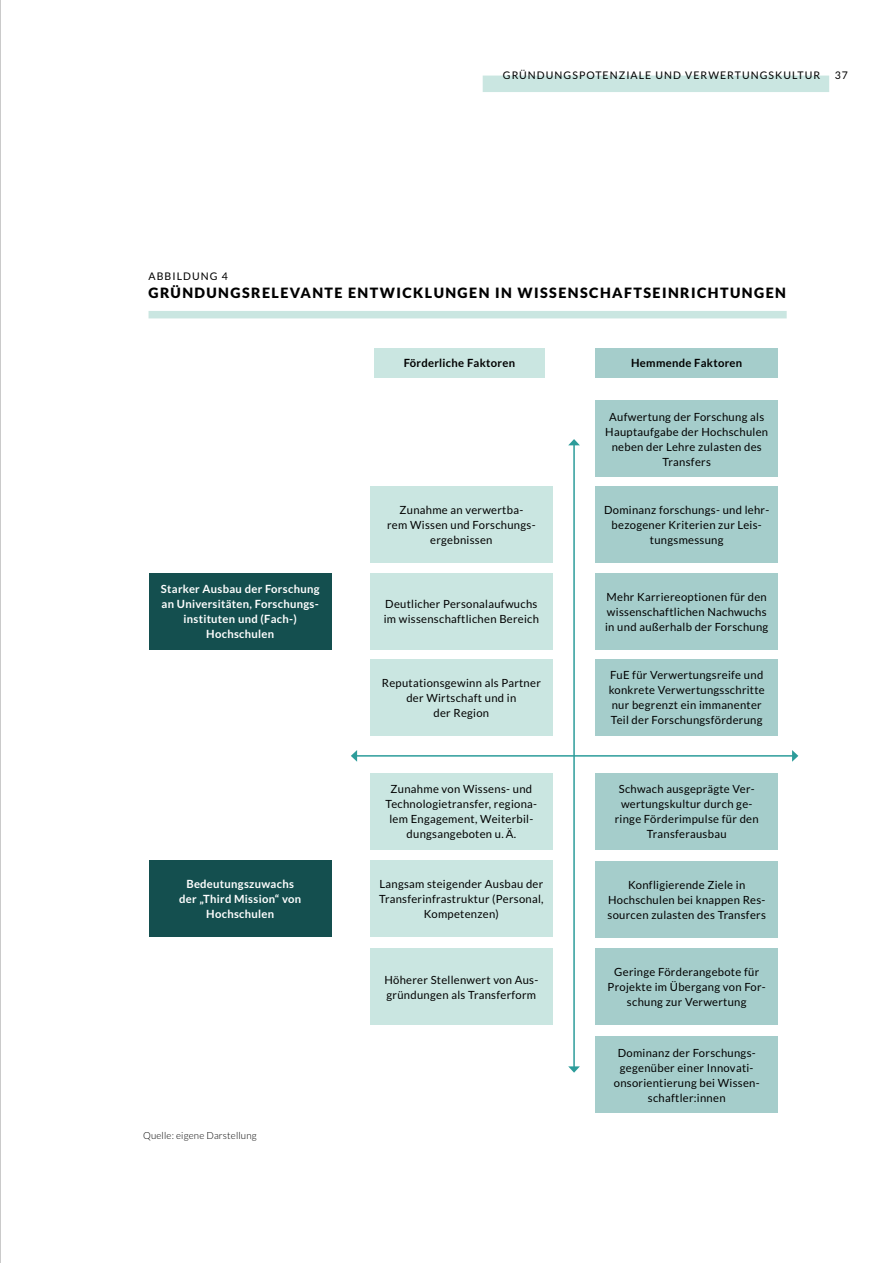
<style>
.page{position:relative;width:893px;height:1263px;background:#fff}
.page>*{position:absolute;margin:0;border:0;box-sizing:border-box;transform-origin:0 0}
.t1{font:900 14.25px "Lato";letter-spacing:.1em;color:#000}
.t2{font:11.25px/15px "Lato";letter-spacing:.025em;color:#000;text-align:center}
.t3{font:700 11.25px/15px "Lato";letter-spacing:.025em;color:#fff;text-align:center}
.t4{font:700 11.25px "Lato";letter-spacing:.025em;color:#000}
.t5{font:10.5px "Lato";letter-spacing:.1em;color:#000}
.t6{font:300 9.75px "Lato";letter-spacing:.015em;color:#000}
</style>
<div class="page">
<div style="left:149px;top:311px;width:638px;height:7px;background:#cae6e1"></div>
<div style="left:374px;top:348px;width:170px;height:29px;background:#cae6e1"></div>
<div style="left:595px;top:348px;width:183px;height:29px;background:#a5cdcb"></div>
<div style="left:595px;top:400px;width:183px;height:77px;background:#a5cdcb"></div>
<div style="left:595px;top:486px;width:183px;height:77px;background:#a5cdcb"></div>
<div style="left:370px;top:486px;width:183px;height:77px;background:#cae6e1"></div>
<div style="left:370px;top:773px;width:183px;height:76px;background:#cae6e1"></div>
<div style="left:595px;top:573px;width:183px;height:76px;background:#a5cdcb"></div>
<div style="left:370px;top:573px;width:183px;height:76px;background:#cae6e1"></div>
<div style="left:149px;top:573px;width:183px;height:76px;background:#144f4f"></div>
<div style="left:149px;top:860px;width:183px;height:76px;background:#144f4f"></div>
<div style="left:370px;top:860px;width:183px;height:76px;background:#cae6e1"></div>
<div style="left:595px;top:659px;width:183px;height:77px;background:#a5cdcb"></div>
<div style="left:370px;top:659px;width:183px;height:77px;background:#cae6e1"></div>
<div style="left:370px;top:949px;width:183px;height:76px;background:#cae6e1"></div>
<div style="left:595px;top:773px;width:183px;height:76px;background:#a5cdcb"></div>
<div style="left:595px;top:861px;width:183px;height:76px;background:#a5cdcb"></div>
<div style="left:595px;top:949px;width:183px;height:76px;background:#a5cdcb"></div>
<div style="left:595px;top:1036px;width:183px;height:77px;background:#a5cdcb"></div>
<hr style="left:573px;top:445px;width:2px;height:622px;background:#2c9c9a">
<svg style="left:568px;top:439px;width:12px;height:6px"></svg>
<svg style="left:568px;top:1066px;width:12px;height:7px"></svg>
<hr style="left:356px;top:755px;width:437px;height:2px;background:#2c9c9a">
<svg style="left:351px;top:750px;width:6px;height:12px"></svg>
<svg style="left:792px;top:750px;width:6px;height:12px"></svg>
<div style="left:483px;top:76px;width:346px;height:16px;background:#cae6e1"></div>
<hr style="left:0;top:0;width:1px;height:1263px;background:#969696">
<p class="t5" style="left:503px;top:70px;width:319px">GRÜNDUNGSPOTENZIALE UND VERWERTUNGSKULTUR</p>
<p class="t5" style="left:835px;top:69px;width:15px">37</p>
<p class="t5" style="left:149px;top:270px;width:81px">ABBILDUNG 4</p>
<p class="t1" style="left:149px;top:285px;width:639px">GRÜNDUNGSRELEVANTE ENTWICKLUNGEN IN WISSENSCHAFTSEINRICHTUNGEN</p>
<p class="t4" style="left:404px;top:356px;width:113px">Förderliche Faktoren</p>
<p class="t4" style="left:631px;top:356px;width:113px">Hemmende Faktoren</p>
<p class="t3" style="left:161px;top:581px;width:160px">Starker Ausbau der Forschung an Universitäten, Forschungs&shy;instituten und (Fach-)<br>Hochschulen</p>
<p class="t2" style="left:387px;top:503px;width:149px">Zunahme an verwertba-<br>rem Wissen und Forschungs&shy;ergebnissen</p>
<p class="t2" style="left:384px;top:596px;width:157px;text-align:left">Deutlicher Personalaufwuchs im wissenschaftlichen Bereich</p>
<p class="t2" style="left:382px;top:675px;width:161px">Reputationsgewinn als Partner der Wirtschaft und in<br>der Region</p>
<p class="t2" style="left:386px;top:781px;width:153px">Zunahme von Wissens- und<br>Technologietransfer, regiona&shy;lem Engagement, Weiterbil&shy;dungsangeboten u. Ä.</p>
<p class="t3" style="left:179px;top:876px;width:123px">Bedeutungszuwachs der „Third Mission“ von<br>Hochschulen</p>
<p class="t2" style="left:379px;top:876px;width:166px">Langsam steigender Ausbau der<br>Transferinfrastruktur (Personal,<br>Kompetenzen)</p>
<p class="t6" style="left:143px;top:1130px;width:115px">Quelle: eigene Darstellung</p>
<p class="t2" style="left:384px;top:972px;width:155px;text-align:left">Höherer Stellenwert von Aus&shy;gründungen als Transferform</p>
<p class="t2" style="left:605px;top:409px;width:164px">Aufwertung der Forschung als<br>Hauptaufgabe der Hochschulen neben der Lehre zulasten des<br>Transfers</p>
<p class="t2" style="left:604px;top:503px;width:167px">Dominanz forschungs- und lehr&shy;bezogener Kriterien zur Leis&shy;tungsmessung</p>
<p class="t2" style="left:605px;top:589px;width:165px;text-align:left">Mehr Karriereoptionen für den wissenschaftlichen Nachwuchs in und außerhalb der Forschung</p>
<p class="t2" style="left:609px;top:668px;width:158px;text-align:left">FuE für Verwertungsreife und konkrete Verwertungsschritte nur begrenzt ein immanenter<br>Teil der Forschungsförderung</p>
<p class="t2" style="left:615px;top:781px;width:145px">Schwach ausgeprägte Ver&shy;wertungskultur durch ge&shy;ringe Förderimpulse für den<br>Transferausbau</p>
<p class="t2" style="left:608px;top:877px;width:160px">Konfligierende Ziele in<br>Hochschulen bei knappen Res&shy;sourcen zulasten des Transfers</p>
<p class="t2" style="left:608px;top:965px;width:160px">Geringe Förderangebote für<br>Projekte im Übergang von For&shy;schung zur Verwertung</p>
<p class="t2" style="left:614px;top:1045px;width:146px">Dominanz der Forschungs&shy;gegenüber einer Innovati&shy;onsorientierung bei Wissen&shy;schaftler:innen</p>
</div>
